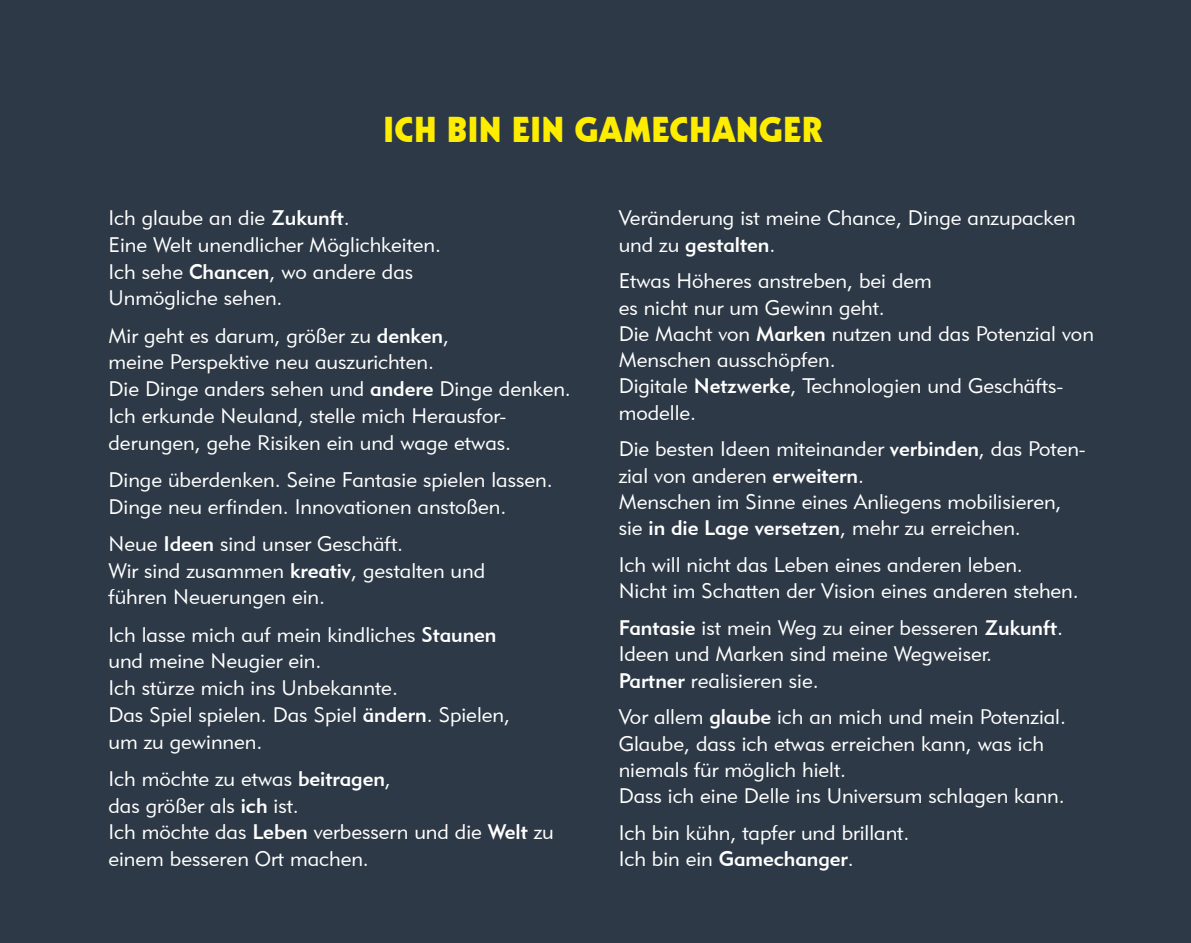
<style>
.page{position:relative;width:1191px;height:943px;background:#2d3946}
.page>*{position:absolute;margin:0;border:0;box-sizing:border-box;transform-origin:0 0}
.t1{font:35px "Geometric 231 BT Heavy C";color:#ffed00}
.t2{font:21px/26.8px "Geometric 415 BT Lite A";color:#fff}
.t3{font:21px "Geometric 415 BT Medium A";letter-spacing:-.005em;color:#fff}
.s1{font-family:"Geometric 415 BT Medium A"}
.s2{font-family:"Geometric 415 BT Lite A"}
</style>
<div class="page">
<h1 class="t1" style="left:383px;top:108px;width:216px">Ich BIN EIN GAMECHA</h1>
<h1 class="t1" style="left:736px;top:108px;width:45px">NGER</h1>
<p class="t2" style="left:108px;top:204px;width:334px">Ich glaube an die <span class="s1">Zukunft</span>.<br>Eine Welt unendlicher Möglichkeiten.<br>Ich sehe <span class="s1">Chancen</span>, wo andere das<br>U nmögliche sehen.</p>
<p class="t2" style="left:108px;top:322px;width:464px">Mir geht es darum, größer zu <span class="s1">denken</span>,<br>meine Perspektive neu auszurichten.<br>Die Dinge anders sehen und <span class="s1">andere</span> Dinge denken.<br>Ich erkunde Neuland, stelle mich Herausfor&shy;derungen, gehe Risiken ein und wage etwas.</p>
<p class="t2" style="left:108px;top:466px;width:446px">Dinge überdenken. Seine Fantasie spielen lassen.<br>Dinge neu erfinden. Innovationen anstoßen.</p>
<p class="t2" style="left:108px;top:530px;width:378px">N eue <span class="s1">Ideen</span> sind unser Geschäft.<br>Wir sind zusammen <span class="s1">kreativ</span>, gestalten und führen Neuerungen ein.</p>
<p class="t2" style="left:108px;top:620px;width:403px">Ich lasse mich auf mein kindliches <span class="s1">Staunen </span>und meine N eugier ein.<br>Ich stürze mich ins U nbekannte.<br>Das Spiel spielen. Das Spiel <span class="s1">ändern</span>. Spielen, um zu gewinnen.</p>
<p class="t2" style="left:108px;top:765px;width:447px">Ich möchte zu etwas <span class="s1">beitragen</span>,<br>das größer als <span class="s1">ich</span> ist.<br>Ich möchte das <span class="s1">Leben</span> verbessern und die <span class="s1">Welt</span> zu einem besseren Ort machen.</p>
<p class="t2" style="left:618px;top:204px;width:458px">Veränderung ist meine Chance, Dinge anzupacken</p>
<p class="t3" style="left:618px;top:231px;width:158px"><span class="s2">und zu</span> gestalten<span class="s2">.</span></p>
<p class="t2" style="left:618px;top:267px;width:477px;line-height:26.2px">Etwas Höheres anstreben, bei dem<br>es nicht nur um Gewinn geht.<br>Die Macht von <span class="s1">Marken</span> nutzen und das Potenzial von<br>Menschen ausschöpfen.<br>Digitale <span class="s1">Netzwerke</span>, Technologien und Geschäfts&shy;modelle.</p>
<p class="t2" style="left:618px;top:435px;width:468px;line-height:26.2px">Die besten Ideen miteinander <span class="s1">verbinden</span>, das Poten&shy;zial von anderen <span class="s1">erweitern</span>.<br>Menschen im Sinne eines Anliegens mobilisieren, sie <span class="s1">in die Lage versetzen</span>, mehr zu erreichen.</p>
<p class="t2" style="left:618px;top:551px;width:462px;line-height:26.2px">Ich will nicht das Leben eines anderen leben.<br>N icht im Schatten der Vision eines anderen stehen.</p>
<p class="t2" style="left:618px;top:614px;width:446px;line-height:26.2px"><span class="s1">Fantasie</span> ist mein Weg zu einer besseren <span class="s1">Zukunft</span>.<br>Ideen und Marken sind meine Wegweiser.<br><span class="s1">Partner</span> realisieren sie.</p>
<p class="t2" style="left:618px;top:703px;width:449px;line-height:26.2px">Vor allem <span class="s1">glaube</span> ich an mich und mein Potenzial.<br>Glaube, dass ich etwas erreichen kann, was ich niemals für möglich hielt.<br>Dass ich eine Delle ins U niversum schlagen kann.</p>
<p class="t2" style="left:618px;top:818px;width:292px">Ich bin kühn, tapfer und brillant.</p>
<p class="t3" style="left:618px;top:846px;width:237px"><span class="s2">Ich bin ein</span> Gamechanger<span class="s2">.</span></p>
</div>
